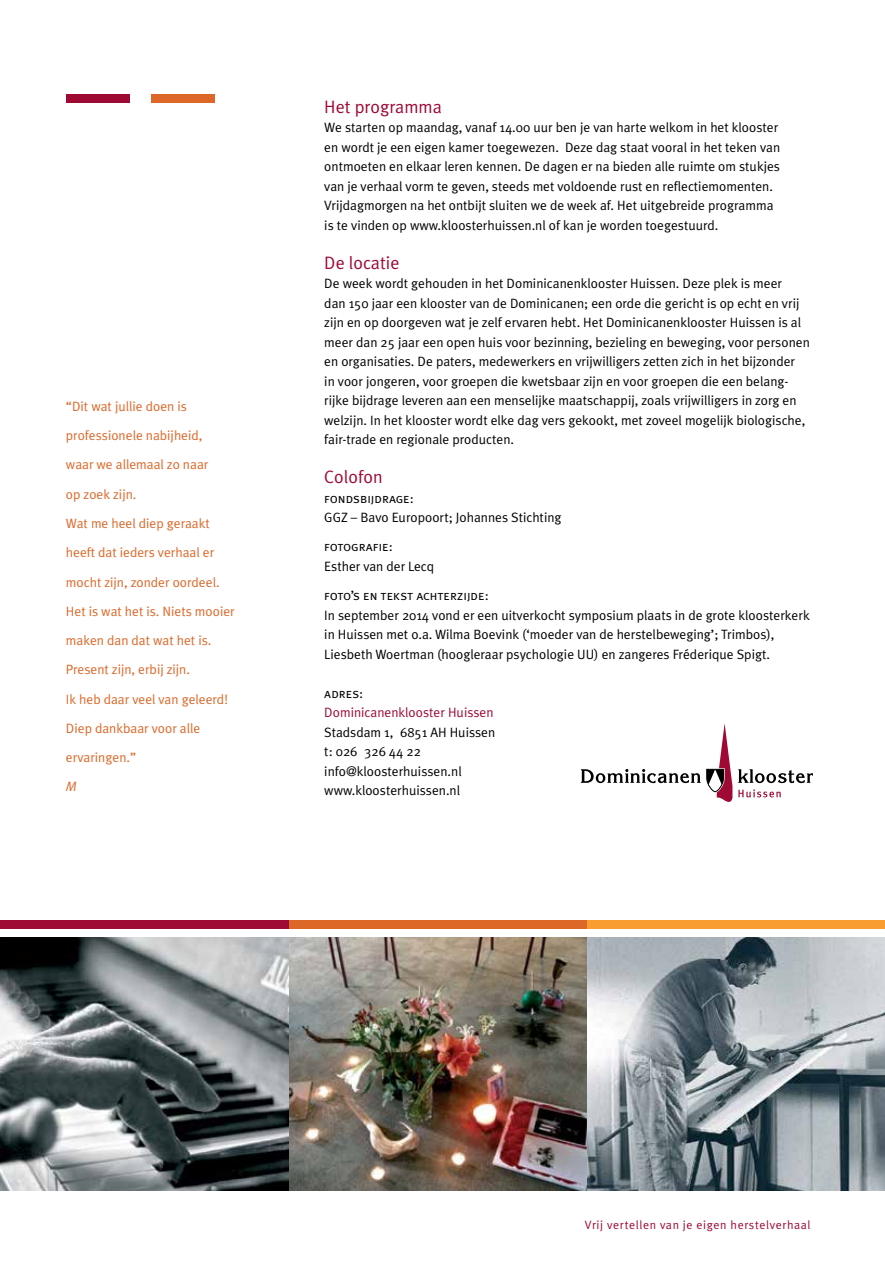
<style>
.page{position:relative;width:885px;height:1263px;background:#fff}
.page>*{position:absolute;margin:0;border:0;box-sizing:border-box;transform-origin:0 0}
.t1{font:18px "Meta Plus Normal";color:#9e0a34}
.t2{font:13.5px/19.5px "Meta Plus Normal";color:#000}
.t3{font:13.5px/29.2px "Meta Plus Normal";color:#dd6727}
.t4{font:13.5px "Meta Plus Normal Caps";color:#000}
.t5{font:13.5px "Meta Plus Normal";color:#9e0a34}
.t6{font:italic 13.5px "Meta Plus Normal";color:#dd6727}
.t7{font:12px "Meta Plus Normal";letter-spacing:.05em;color:#9e0a34}
</style>
<div class="page">
<div style="left:151px;top:94px;width:64px;height:8px;background:#dd6727"></div>
<div style="left:66px;top:94px;width:64px;height:8px;background:#9e0a34"></div>
<img style="left:0;top:938px;width:289px;height:253px">
<div style="left:0;top:921px;width:289px;height:8px;background:#9e0a34"></div>
<div style="left:289px;top:921px;width:298px;height:8px;background:#dd6727"></div>
<div style="left:587px;top:921px;width:297px;height:8px;background:#f99d31"></div>
<img style="left:289px;top:938px;width:298px;height:253px">
<svg style="left:587px;top:938px;width:297px;height:253px"></svg>
<svg style="left:580px;top:723px;width:232px;height:79px"></svg>
<p class="t3" style="left:66px;top:391px;width:170px">“Dit wat jullie doen is professionele nabijheid,<br>waar we allemaal zo naar<br>op zoek zijn.<br>Wat me heel diep geraakt heeft dat ieders verhaal er mocht zijn, zonder oordeel.<br>Het is wat het is. Niets mooier maken dan dat wat het is.<br>Present zijn, erbij zijn.<br>Ik heb daar veel van geleerd!<br>Diep dankbaar voor alle ervaringen.”</p>
<p class="t6" style="left:66px;top:779px;width:12px">M</p>
<h1 class="t1" style="left:324px;top:96px;width:119px">Het programma</h1>
<p class="t2" style="left:324px;top:117px;width:457px">We starten op maandag, vanaf 14.00 uur ben je van harte welkom in het klooster en wordt je een eigen kamer toegewezen. Deze dag staat vooral in het teken van ontmoeten en elkaar leren kennen. De dagen er na bieden alle ruimte om stukjes van je verhaal vorm te geven, steeds met voldoende rust en reflectiemomenten.<br>Vrijdagmorgen na het ontbijt sluiten we de week af. Het uitgebreide programma is te vinden op www.kloosterhuissen.nl of kan je worden toegestuurd.</p>
<h1 class="t1" style="left:324px;top:252px;width:77px">De locatie</h1>
<p class="t2" style="left:324px;top:273px;width:487px">De week wordt gehouden in het Dominicanenklooster Huissen. Deze plek is meer<br>dan 150 jaar een klooster van de Dominicanen; een orde die gericht is op echt en vrij zijn en op doorgeven wat je zelf ervaren hebt. Het Dominicanenklooster Huissen is al meer dan 25 jaar een open huis voor bezinning, bezieling en beweging, voor personen en organisaties. De paters, medewerkers en vrijwilligers zetten zich in het bijzonder<br>in voor jongeren, voor groepen die kwetsbaar zijn en voor groepen die een belang&shy;rijke bijdrage leveren aan een menselijke maatschappij, zoals vrijwilligers in zorg en welzijn. In het klooster wordt elke dag vers gekookt, met zoveel mogelijk biologische, fair-trade en regionale producten.</p>
<h1 class="t1" style="left:324px;top:466px;width:60px">Colofon</h1>
<p class="t4" style="left:324px;top:490px;width:91px">fondsbijdrage:</p>
<p class="t2" style="left:324px;top:507px;width:239px">GGZ – Bavo Europoort; Johannes Stichting</p>
<p class="t4" style="left:324px;top:539px;width:70px">fotografie:</p>
<p class="t2" style="left:324px;top:556px;width:111px">Esther van der Lecq</p>
<p class="t4" style="left:324px;top:588px;width:166px">foto’s en tekst achterzijde:</p>
<p class="t2" style="left:324px;top:605px;width:487px">In september 2014 vond er een uitverkocht symposium plaats in de grote kloosterkerk in Huissen met o.a. Wilma Boevink (‘moeder van de herstelbeweging’; Trimbos),<br>Liesbeth Woertman (hoogleraar psychologie UU) en zangeres Fréderique Spigt.</p>
<p class="t4" style="left:324px;top:685px;width:41px">adres:</p>
<p class="t5" style="left:324px;top:704px;width:171px">Dominicanenklooster Huissen</p>
<p class="t2" style="left:324px;top:722px;width:172px">Stadsdam 1, 6851 AH Huissen t: 026 326 44 22 info@kloosterhuissen.nl www.kloosterhuissen.nl</p>
<p class="t7" style="left:585px;top:1218px;width:227px">Vrij vertellen van je eigen herstelverhaal</p>
</div>
